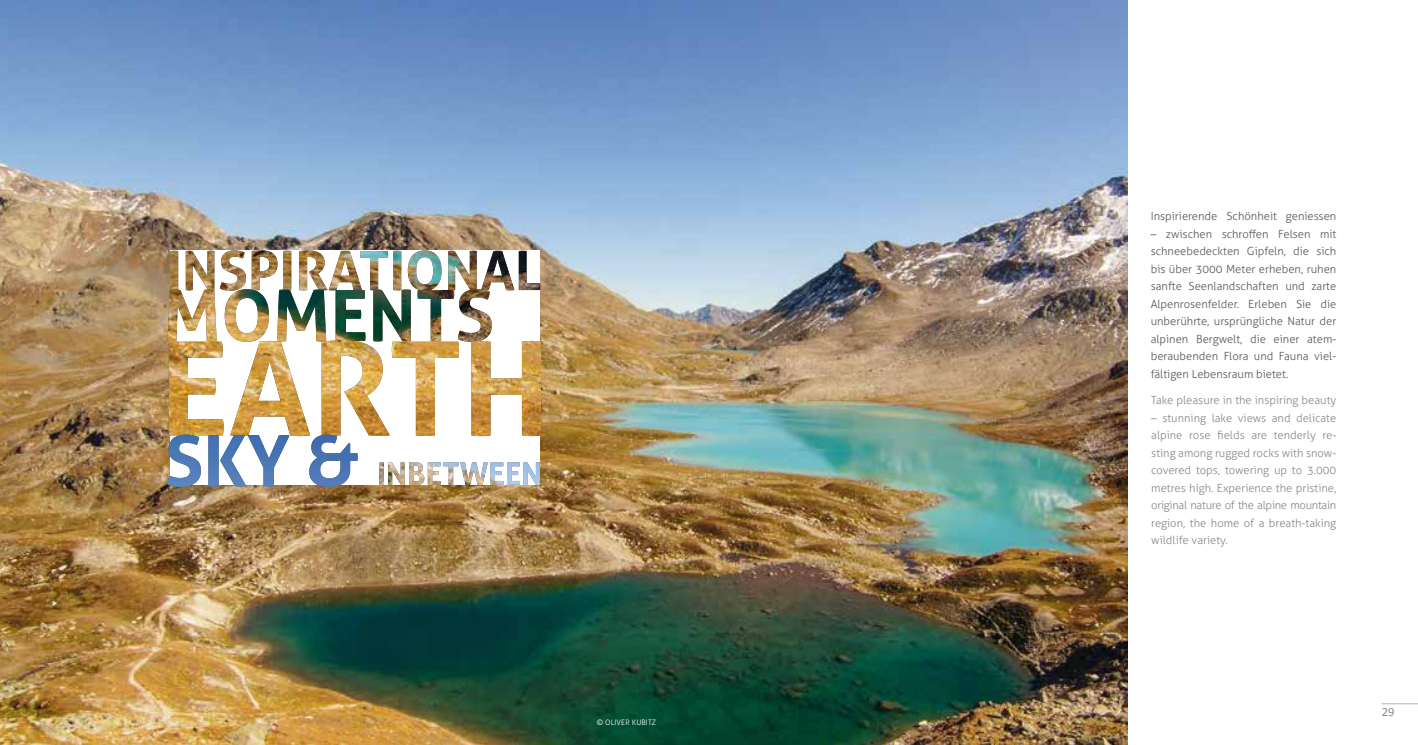
<style>
.page{position:relative;width:1418px;height:745px;background:#fff}
.page>*{position:absolute;margin:0;border:0;box-sizing:border-box;transform-origin:0 0}
.t1{font:12.5px "Calibri";color:#87888a}
.t2{font:300 11.25px/17.5px "Aller";color:#58585a;text-align:justify}
.t3{font:300 11.25px/17.5px "Aller";color:#87888a;text-align:justify}
.t4{font:300 7.5px "Aller";letter-spacing:.01em;color:#fff}
</style>
<div class="page">
<hr style="left:1381px;top:703px;width:36px;height:1px;background:#b1b3b4">
<img style="left:0;top:0;width:1127px;height:744px">
<img style="left:167px;top:250px;width:374px;height:236px">
<img style="left:379px;top:462px;width:161px;height:23px">
<p class="t4" style="left:596px;top:717px;width:61px">© Oliver Kubitz</p>
<p class="t2" style="left:1150px;top:207px;width:187px">Inspirierende Schönheit geniessen</p>
<p class="t2" style="left:1150px;top:225px;width:187px">– zwischen schroffen Felsen mit schneebedeckten Gipfeln, die sich bis über 3000 Meter erheben, ruhen sanfte Seenlandschaften und zarte Alpenrosenfelder. Erleben Sie die unberührte, ursprüngliche Natur der alpinen Bergwelt, die einer atem&shy;beraubenden Flora und Fauna viel&shy;fältigen Lebensraum bietet.</p>
<p class="t3" style="left:1151px;top:391px;width:187px">Take pleasure in the inspiring beauty</p>
<p class="t3" style="left:1151px;top:409px;width:187px">– stunning lake views and delicate alpine rose fields are tenderly re&shy;sting among rugged rocks with snow&shy;covered tops, towering up to 3.000 metres high. Experience the pristine, original nature of the alpine mountain region, the home of a breath-taking wildlife variety.</p>
<p class="t1" style="left:1381px;top:703px;width:14px">29</p>
</div>
